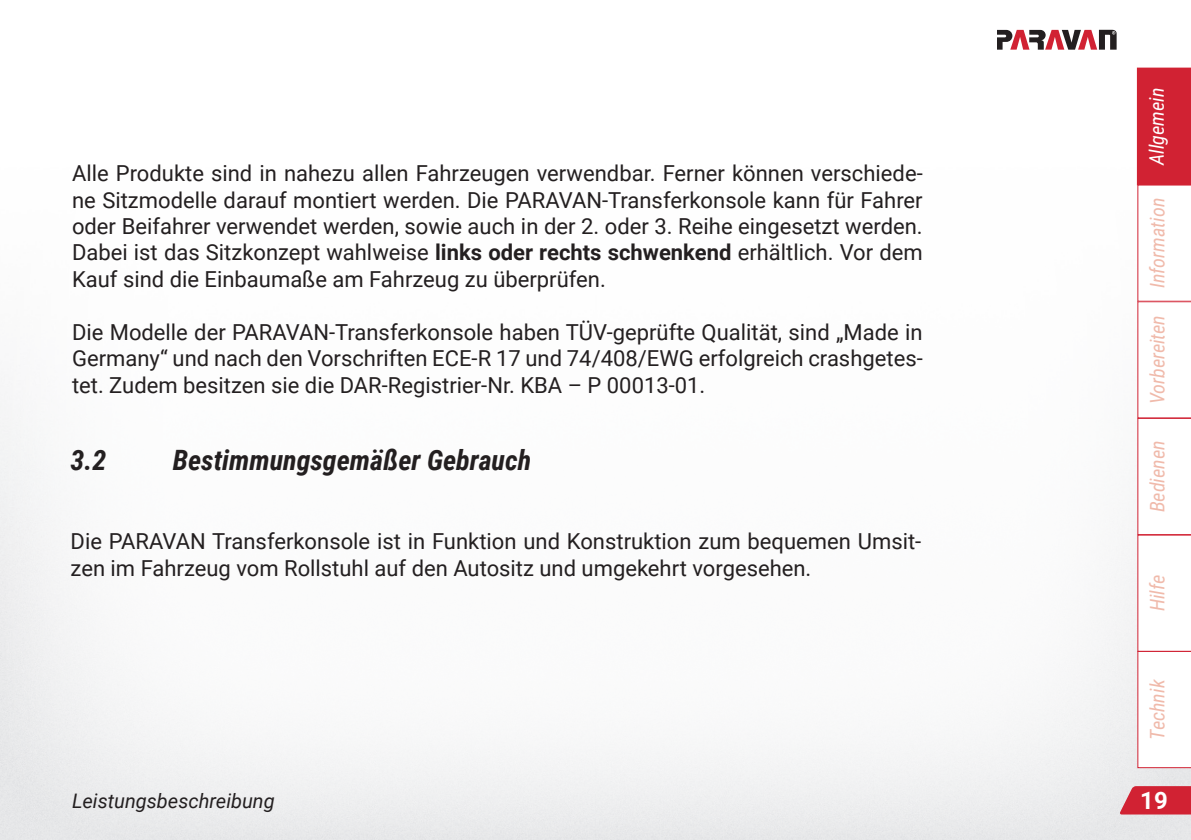
<style>
.page{position:relative;width:1191px;height:840px;background:#fff}
.page>*{position:absolute;margin:0;border:0;box-sizing:border-box;transform-origin:0 0}
.t1{font:italic 700 28px "Roboto Condensed";color:#231f20}
.t2{font:700 24px "Roboto";color:#fff}
.Text-Doku{font:22px/26.4px "Roboto";color:#231f20;text-align:justify}
.t3{font:italic 20px "Roboto Condensed";color:#f0baab}
.t4{font:italic 20px "Roboto";color:#231f20}
.t5{font:italic 20px "Roboto Condensed";color:#fff}
.s1{font-weight:700}
</style>
<div class="page">
<svg style="left:0;top:403px;width:1px;height:436px"></svg>
<svg style="left:997px;top:30px;width:119px;height:20px"></svg>
<svg style="left:1137px;top:68px;width:54px;height:699px"></svg>
<svg style="left:1119px;top:785px;width:72px;height:29px;background:#d43d4b"></svg>
<p class="Text-Doku" style="left:72px;top:159px;width:852px">Alle Produkte sind in nahezu allen Fahrzeugen verwendbar. Ferner können verschiede&shy;ne Sitzmodelle darauf montiert werden. Die PARAVAN-Transferkonsole kann für Fahrer oder Beifahrer verwendet werden, sowie auch in der 2. oder 3. Reihe eingesetzt werden.<br>Dabei ist das Sitzkonzept wahlweise <span class="s1">links oder rechts schwenkend</span> erhältlich. Vor dem Kauf sind die Einbaumaße am Fahrzeug zu überprüfen.</p>
<p class="Text-Doku" style="left:72px;top:317px;width:852px">Die Modelle der PARAVAN-Transferkonsole haben TÜV-geprüfte Qualität, sind „Made in Germany“ und nach den Vorschriften ECE-R 17 und 74/408/EWG erfolgreich crashgetes&shy;tet. Zudem besitzen sie die DAR-Registrier-Nr. KBA – P 00013-01.</p>
<p class="t1" style="left:71px;top:440px;width:37px">3.2</p>
<p class="t1" style="left:173px;top:440px;width:360px">Bestimmungsgemäßer Gebrauch</p>
<p class="Text-Doku" style="left:71px;top:527px;width:852px">Die PARAVAN Transferkonsole ist in Funktion und Konstruktion zum bequemen Umsit&shy;zen im Fahrzeug vom Rollstuhl auf den Autositz und umgekehrt vorgesehen.</p>
<p class="t5" style="left:1142px;top:165px;width:79px;rotate:-90deg">Allgemein</p>
<p class="t3" style="left:1143px;top:288px;width:92px;rotate:-90deg">Information</p>
<p class="t3" style="left:1143px;top:404px;width:91px;rotate:-90deg">Vorbereiten</p>
<p class="t3" style="left:1143px;top:512px;width:73px;rotate:-90deg">Bedienen</p>
<p class="t3" style="left:1143px;top:611px;width:38px;rotate:-90deg">Hilfe</p>
<p class="t3" style="left:1143px;top:739px;width:61px;rotate:-90deg">Technik</p>
<p class="t4" style="left:72px;top:786px;width:204px">Leistungsbeschreibung</p>
<p class="t2" style="left:1140px;top:783px;width:29px">19</p>
</div>
